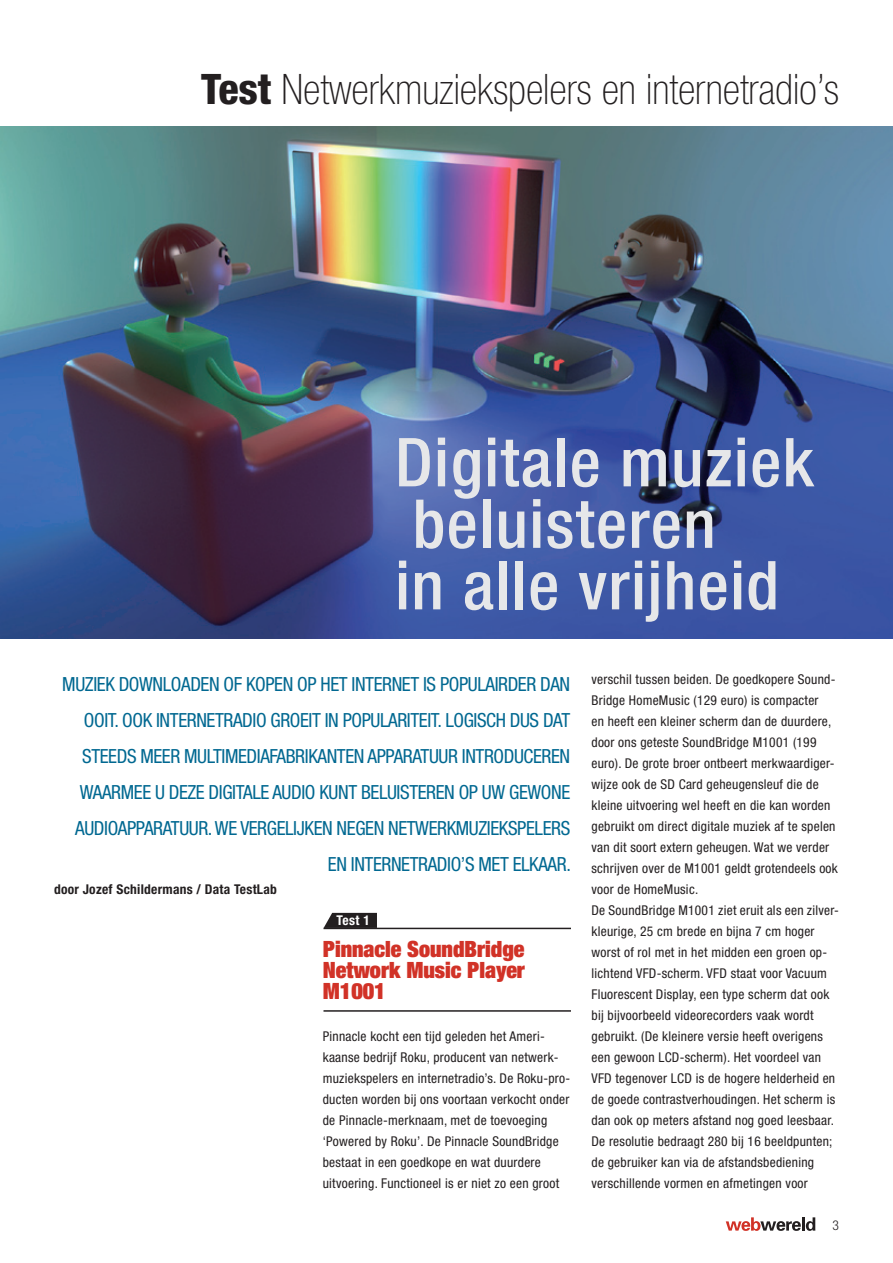
<style>
.page{position:relative;width:893px;height:1263px;background:#fff}
.page>*{position:absolute;margin:0;border:0;box-sizing:border-box;transform-origin:0 0}
.t1{font:500 condensed 67.5px/61.5px "Helvetica Neue LT Std";letter-spacing:.02em;color:#e6e7e9}
.t2{font:100 condensed 42.15px "Helvetica Neue LT Std";color:#231f20}
.t3{font:900 condensed 22.5px/21px "Helvetica Neue LT Std";color:#d13227;text-align:justify}
.t4{font:condensed 19.5px "Helvetica Neue LT Std";letter-spacing:-.02em;color:#016891}
.t5{font:condensed 13.5px/21px "Helvetica Neue LT Std";letter-spacing:.02em;color:#231f20}
.t6{font:700 condensed 13.5px "Helvetica Neue LT Std";letter-spacing:.02em;color:#231f20}
.t7{font:700 condensed 13.5px "Helvetica Neue LT Std";color:#fff}
.s1{font-weight:800}
</style>
<div class="page">
<svg style="left:726px;top:1217px;width:89px;height:14px"></svg>
<img style="left:0;top:126px;width:893px;height:512px">
<hr style="left:323px;top:928px;width:248px;height:1px;background:#231f20">
<hr style="left:323px;top:1010px;width:248px;height:2px;background:#231f20">
<svg style="left:324px;top:913px;width:53px;height:15px"></svg>
<h2 class="t2" style="left:201px;top:66px;width:639px"><span class="s1">Test</span> Netwerkmuziekspelers en internetradio’s</h2>
<h1 class="t1" style="left:395px;top:431px;width:420px">Digitale muziek beluisteren<br>in alle vrijheid</h1>
<h3 class="t4" style="left:62px;top:673px;width:130px">Muziek downloaden</h3>
<h3 class="t4" style="left:224px;top:673px;width:138px">of kopen op het internet</h3>
<h3 class="t4" style="left:423px;top:673px;width:64px">is populairder</h3>
<h3 class="t4" style="left:540px;top:673px;width:11px">dan</h3>
<h3 class="t4" style="left:84px;top:709px;width:82px">ooit. Ook internetradi</h3>
<h3 class="t4" style="left:256px;top:709px;width:133px">o groeit in populariteit</h3>
<h3 class="t4" style="left:438px;top:709px;width:36px">. Logisch</h3>
<h3 class="t4" style="left:510px;top:709px;width:43px">dus dat</h3>
<h3 class="t4" style="left:82px;top:745px;width:10px">steeds</h3>
<h3 class="t4" style="left:140px;top:745px;width:11px">meer</h3>
<h3 class="t4" style="left:184px;top:745px;width:32px">multimediafabri</h3>
<h3 class="t4" style="left:308px;top:745px;width:20px">kanten</h3>
<h3 class="t4" style="left:368px;top:745px;width:10px">apparat</h3>
<h3 class="t4" style="left:429px;top:745px;width:105px">uur introduceren</h3>
<h3 class="t4" style="left:80px;top:781px;width:12px">waarmee</h3>
<h3 class="t4" style="left:155px;top:781px;width:24px">u deze</h3>
<h3 class="t4" style="left:209px;top:781px;width:9px">digitale</h3>
<h3 class="t4" style="left:272px;top:781px;width:134px">audio kunt beluisteren</h3>
<h3 class="t4" style="left:459px;top:781px;width:103px">op uw gewone</h3>
<h3 class="t4" style="left:75px;top:817px;width:53px">audi oapparat</h3>
<h3 class="t4" style="left:179px;top:817px;width:70px">uur. We vergelij</h3>
<h3 class="t4" style="left:305px;top:817px;width:43px">ken negen</h3>
<h3 class="t4" style="left:388px;top:817px;width:11px">netwer</h3>
<h3 class="t4" style="left:447px;top:817px;width:72px">kmuziekspelers</h3>
<h3 class="t4" style="left:328px;top:853px;width:33px">en internetradi</h3>
<h3 class="t4" style="left:451px;top:853px;width:39px">o’s met</h3>
<h3 class="t4" style="left:513px;top:853px;width:60px">elkaar.</h3>
<p class="t6" style="left:54px;top:881px;width:225px">door Jozef Schildermans / Data TestLab</p>
<p class="t7" style="left:337px;top:912px;width:35px">Test 1</p>
<h3 class="t3" style="left:323px;top:938px;width:204px">Pinnacle SoundBridge Network Music Player M1001</h3>
<p class="t5" style="left:323px;top:1026px;width:249px">Pinnacle kocht een tijd geleden het Ameri&shy;kaanse bedrijf Roku, producent van netwerk&shy;muziekspelers en internetradio’s. De Roku-pro&shy;ducten worden bij ons voortaan verkocht onder de Pinnacle-merknaam, met de toevoeging ‘Powered by Roku’. De Pinnacle SoundBridge bestaat in een goedkope en wat duurdere uitvoering. Functioneel is er niet zo een groot</p>
<p class="t5" style="left:591px;top:669px;width:248px">verschil tussen beiden. De goedkopere Sound-Bridge HomeMusic (129 euro) is compacter<br>en heeft een kleiner scherm dan de duurdere, door ons geteste SoundBridge M1001 (199 euro). De grote broer ontbeert merkwaardiger&shy;wijze ook de SD Card geheugensleuf die de kleine uitvoering wel heeft en die kan worden gebruikt om direct digitale muziek af te spelen van dit soort extern geheugen. Wat we verder schrijven over de M1001 geldt grotendeels ook voor de HomeMusic.<br>De SoundBridge M1001 ziet eruit als een zilver&shy;kleurige, 25 cm brede en bijna 7 cm hoger worst of rol met in het midden een groen op&shy;lichtend VFD-scherm. VFD staat voor Vacuum Fluorescent Display, een type scherm dat ook bij bijvoorbeeld videorecorders vaak wordt gebruikt. (De kleinere versie heeft overigens een gewoon LCD-scherm). Het voordeel van VFD tegenover LCD is de hogere helderheid en de goede contrastverhoudingen. Het scherm is dan ook op meters afstand nog goed leesbaar.<br>De resolutie bedraagt 280 bij 16 beeldpunten; de gebruiker kan via de afstandsbediening verschillende vormen en afmetingen voor</p>
</div>
